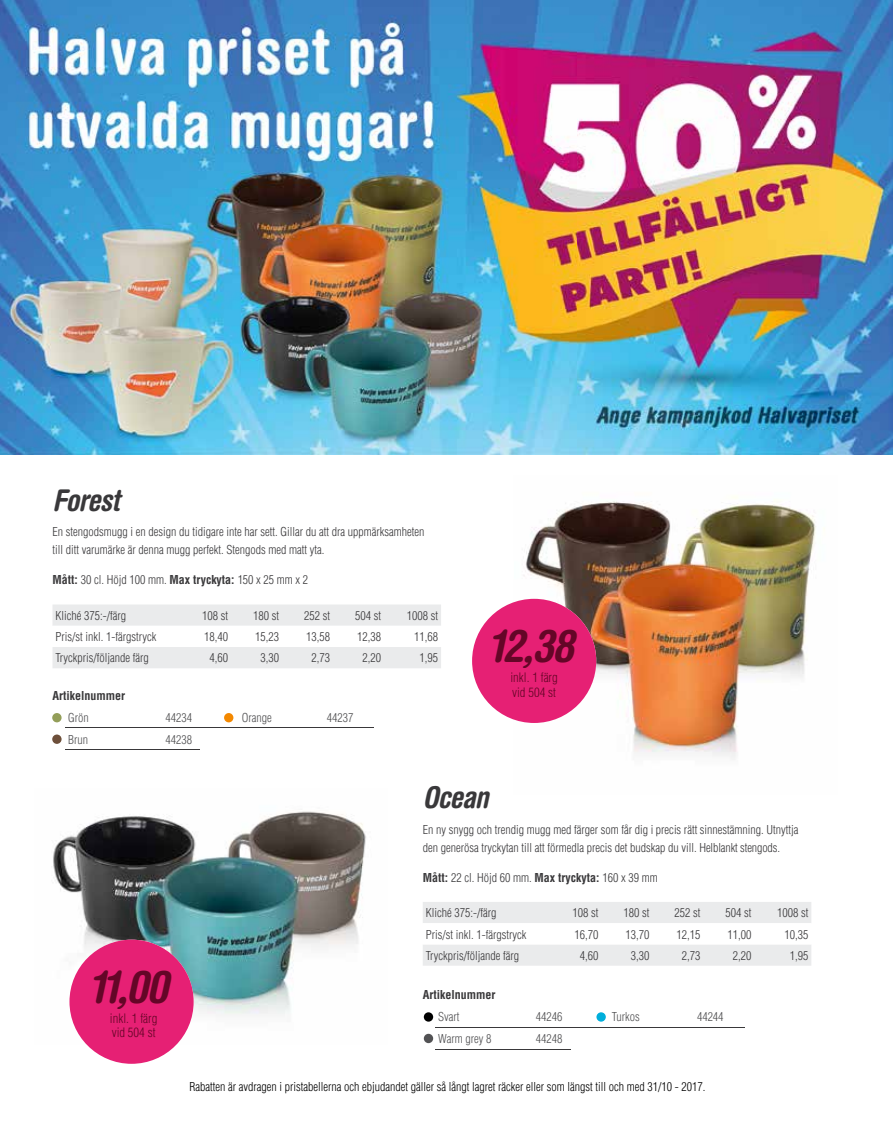
<style>
.page{position:relative;width:893px;height:1127px;background:#fff}
.page>*{position:absolute;margin:0;border:0;box-sizing:border-box;transform-origin:0 0}
.t1{font:italic 700 condensed 45px "Helvetica Rounded";letter-spacing:-.03em;color:#640627}
.t2{font:italic 700 condensed 30px "Helvetica Rounded";letter-spacing:-.02em;color:#39383a}
.t3{font:300 condensed 12.75px/14.2px "Helvetica";color:#640627}
.t4{font:300 condensed 12px/18px "Helvetica";color:#39383a}
.t5{font:300 condensed 12px "Helvetica";color:#000}
.t6{font:300 condensed 12px "Helvetica";color:#505052}
.t7{font:700 condensed 12px "Helvetica";color:#39383a}
.s1{font-weight:700}
</style>
<div class="page">
<img style="left:53px;top:811px;width:313px;height:230px">
<div style="left:69px;top:939px;width:125px;height:125px;background:#e62074;border-radius:50%"></div>
<div style="left:596px;top:1012px;width:10px;height:9px;background:#00aedb;border-radius:50%"></div>
<div style="left:424px;top:1012px;width:9px;height:9px;background:#000;border-radius:50%"></div>
<div style="left:424px;top:1034px;width:9px;height:9px;background:#525254;border-radius:50%"></div>
<svg style="left:423px;top:902px;width:388px;height:64px"></svg>
<hr style="left:435px;top:1027px;width:98px;height:1px;background:#39383a">
<hr style="left:533px;top:1027px;width:56px;height:1px;background:#39383a">
<svg style="left:589px;top:1027px;width:20px;height:1px"></svg>
<hr style="left:609px;top:1027px;width:85px;height:1px;background:#39383a">
<hr style="left:694px;top:1027px;width:50px;height:1px;background:#39383a">
<hr style="left:435px;top:1049px;width:98px;height:1px;background:#39383a">
<hr style="left:533px;top:1049px;width:56px;height:1px;background:#39383a">
<div style="left:572px;top:1043px;width:29px;height:11px;background:#fff"></div>
<img style="left:515px;top:496px;width:301px;height:264px">
<div style="left:472px;top:599px;width:124px;height:124px;background:#e62074;border-radius:50%"></div>
<div style="left:224px;top:713px;width:9px;height:9px;background:#f38800;border-radius:50%"></div>
<div style="left:52px;top:713px;width:10px;height:9px;background:#939e59;border-radius:50%"></div>
<div style="left:52px;top:734px;width:10px;height:10px;background:#6d4f3a;border-radius:50%"></div>
<svg style="left:52px;top:604px;width:389px;height:64px"></svg>
<hr style="left:65px;top:728px;width:98px;height:1px;background:#39383a">
<hr style="left:239px;top:728px;width:85px;height:1px;background:#39383a">
<hr style="left:65px;top:749px;width:98px;height:1px;background:#39383a">
<hr style="left:163px;top:728px;width:56px;height:1px;background:#39383a">
<hr style="left:163px;top:749px;width:56px;height:1px;background:#39383a">
<hr style="left:324px;top:728px;width:50px;height:1px;background:#39383a">
<div style="left:200px;top:742px;width:30px;height:10px;background:#fff"></div>
<img style="left:0;top:0;width:893px;height:455px">
<h2 class="t2" style="left:52px;top:482px;width:68px">Forest</h2>
<p class="t4" style="left:52px;top:523px;width:373px">En stengodsmugg i en design du tidigare inte har sett. Gillar du att dra uppmärksamheten till ditt varumärke är denna mugg perfekt. Stengods med matt yta.</p>
<p class="t4" style="left:52px;top:571px;width:257px"><span class="s1">Mått:</span> 30 cl. Höjd 100 mm. <span class="s1">Max tryckyta:</span> 150 x 25 mm x 2</p>
<p class="t4" style="left:55px;top:606px;width:72px">Kliché 375:-/färg</p>
<p class="t4" style="left:202px;top:606px;width:27px">108 st</p>
<p class="t4" style="left:253px;top:606px;width:27px">180 st</p>
<p class="t4" style="left:304px;top:606px;width:27px">252 st</p>
<p class="t4" style="left:355px;top:606px;width:27px">504 st</p>
<p class="t4" style="left:407px;top:606px;width:33px">1008 st</p>
<p class="t4" style="left:55px;top:628px;width:102px">Pris/st inkl. 1-färgstryck</p>
<p class="t4" style="left:204px;top:628px;width:25px">18,40</p>
<p class="t4" style="left:255px;top:628px;width:25px">15,23</p>
<p class="t4" style="left:306px;top:628px;width:25px">13,58</p>
<p class="t4" style="left:357px;top:628px;width:25px">12,38</p>
<p class="t4" style="left:414px;top:628px;width:25px">11,68</p>
<p class="t4" style="left:55px;top:649px;width:95px">Tryckpris/följande färg</p>
<p class="t4" style="left:209px;top:649px;width:20px">4,60</p>
<p class="t4" style="left:260px;top:649px;width:20px">3,30</p>
<p class="t4" style="left:311px;top:649px;width:20px">2,73</p>
<p class="t4" style="left:362px;top:649px;width:20px">2,20</p>
<p class="t4" style="left:419px;top:649px;width:20px">1,95</p>
<p class="t7" style="left:52px;top:688px;width:74px">Artikelnummer</p>
<p class="t6" style="left:68px;top:710px;width:22px">Grön</p>
<p class="t6" style="left:166px;top:710px;width:28px">44234</p>
<p class="t6" style="left:242px;top:710px;width:31px">Orange</p>
<p class="t6" style="left:327px;top:710px;width:28px">44237</p>
<p class="t6" style="left:68px;top:732px;width:21px">Brun</p>
<p class="t6" style="left:166px;top:732px;width:28px">44238</p>
<h1 class="t1" style="left:489px;top:618px;width:87px">12,38</h1>
<p class="t3" style="left:510px;top:670px;width:49px">inkl. 1 färg vid 504 st</p>
<h2 class="t2" style="left:423px;top:779px;width:67px">Ocean</h2>
<p class="t4" style="left:423px;top:820px;width:377px">En ny snygg och trendig mugg med färger som får dig i precis rätt sinnestämning. Utnyttja den generösa tryckytan till att förmedla precis det budskap du vill. Helblankt stengods.</p>
<p class="t4" style="left:423px;top:868px;width:237px"><span class="s1">Mått:</span> 22 cl. Höjd 60 mm. <span class="s1">Max tryckyta:</span> 160 x 39 mm</p>
<h1 class="t1" style="left:89px;top:959px;width:80px">11,00</h1>
<p class="t3" style="left:110px;top:1011px;width:49px">inkl. 1 färg vid 504 st</p>
<p class="t4" style="left:426px;top:904px;width:72px">Kliché 375:-/färg</p>
<p class="t4" style="left:572px;top:904px;width:27px">108 st</p>
<p class="t4" style="left:623px;top:904px;width:27px">180 st</p>
<p class="t4" style="left:674px;top:904px;width:27px">252 st</p>
<p class="t4" style="left:725px;top:904px;width:27px">504 st</p>
<p class="t4" style="left:777px;top:904px;width:33px">1008 st</p>
<p class="t4" style="left:426px;top:925px;width:102px">Pris/st inkl. 1-färgstryck</p>
<p class="t4" style="left:574px;top:925px;width:25px">16,70</p>
<p class="t4" style="left:625px;top:925px;width:25px">13,70</p>
<p class="t4" style="left:676px;top:925px;width:25px">12,15</p>
<p class="t4" style="left:727px;top:925px;width:25px">11,00</p>
<p class="t4" style="left:784px;top:925px;width:25px">10,35</p>
<p class="t4" style="left:426px;top:946px;width:95px">Tryckpris/följande färg</p>
<p class="t4" style="left:580px;top:946px;width:20px">4,60</p>
<p class="t4" style="left:631px;top:946px;width:20px">3,30</p>
<p class="t4" style="left:682px;top:946px;width:20px">2,73</p>
<p class="t4" style="left:733px;top:946px;width:20px">2,20</p>
<p class="t4" style="left:790px;top:946px;width:20px">1,95</p>
<p class="t7" style="left:423px;top:987px;width:74px">Artikelnummer</p>
<p class="t6" style="left:438px;top:1009px;width:23px">Svart</p>
<p class="t6" style="left:536px;top:1009px;width:28px">44246</p>
<p class="t6" style="left:612px;top:1009px;width:29px">Turkos</p>
<p class="t6" style="left:697px;top:1009px;width:28px">44244</p>
<p class="t6" style="left:438px;top:1031px;width:55px">Warm grey 8</p>
<p class="t6" style="left:536px;top:1031px;width:28px">44248</p>
<p class="t5" style="left:190px;top:1078px;width:517px">Rabatten är avdragen i pristabellerna och ebjudandet gäller så långt lagret räcker eller som längst till och med 31/10 - 2017.</p>
</div>
